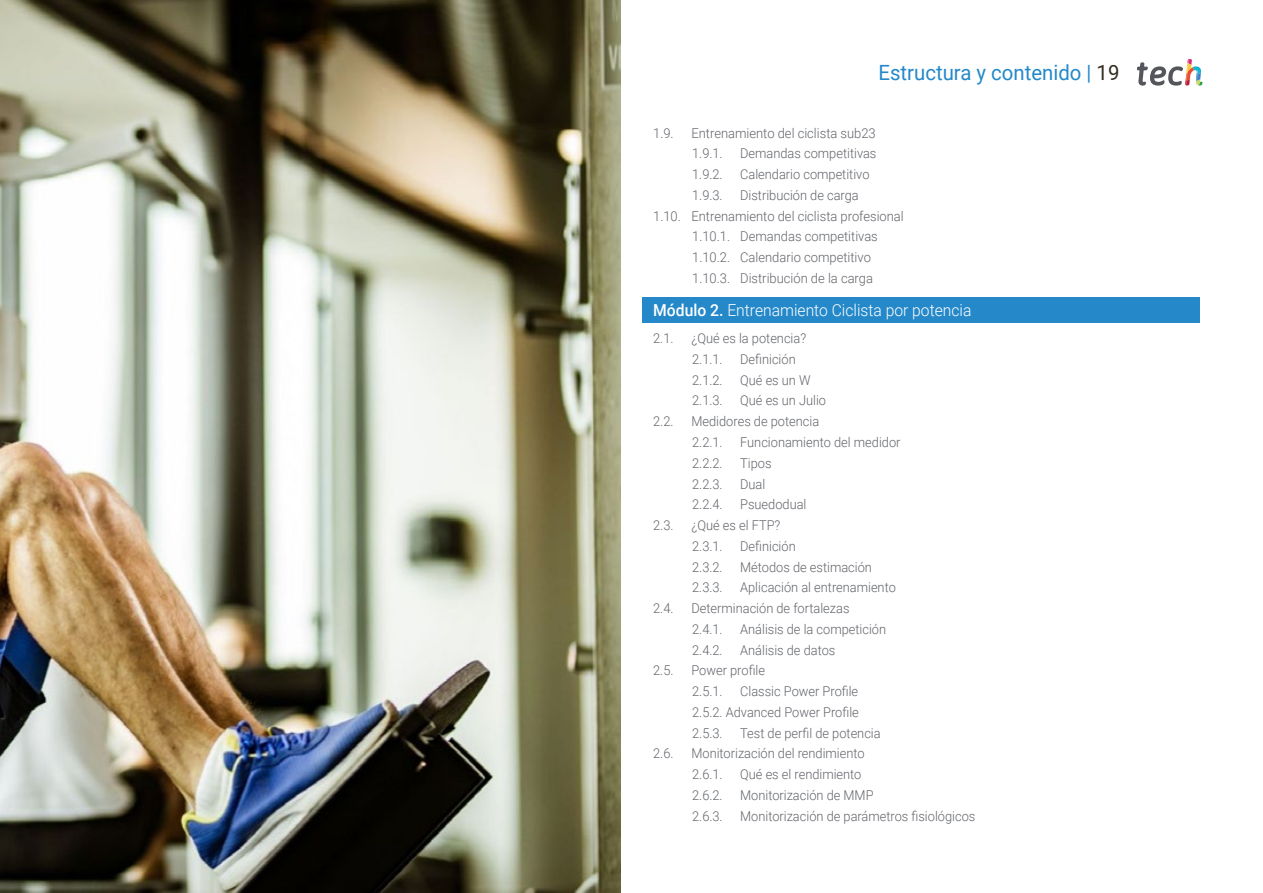
<style>
.page{position:relative;width:1263px;height:893px;background:#fff}
.page>*{position:absolute;margin:0;border:0;box-sizing:border-box;transform-origin:0 0}
.t1{font:21px "Roboto";color:#2488c9}
.t2{font:300 16.5px "Roboto";color:#fff;scale:.95 1}
.t3{font:300 13.5px/20.7px "Roboto";color:#61646a;scale:.95 1}
.t4{font:300 13.5px/20.7px "Roboto";color:#61646a;scale:.96 1}
.s1{color:#312e20}
.s2{font-weight:500}
</style>
<div class="page">
<div style="left:642px;top:297px;width:557px;height:25px;background:#2488c9"></div>
<img style="left:0;top:0;width:621px;height:893px">
<svg style="left:1137px;top:59px;width:65px;height:27px"></svg>
<h1 class="t1" style="left:878px;top:57px;width:242px">Estructura y contenido | <span class="s1">19</span></h1>
<p class="t4" style="left:653px;top:122px;width:23px">1.9.</p>
<p class="t4" style="left:691px;top:122px;width:194px">Entrenamiento del ciclista sub23<br>1.9.1.</p>
<p class="t3" style="left:740px;top:143px;width:145px">Demandas competitivas</p>
<p class="t3" style="left:692px;top:164px;width:34px">1.9.2.</p>
<p class="t3" style="left:740px;top:164px;width:138px">Calendario competitivo</p>
<p class="t3" style="left:692px;top:184px;width:34px">1.9.3.</p>
<p class="t3" style="left:740px;top:184px;width:126px">Distribución de carga</p>
<p class="t4" style="left:653px;top:205px;width:263px">1.10. Entrenamiento del ciclista profesional</p>
<p class="t4" style="left:692px;top:226px;width:195px">1.10.1. Demandas competitivas</p>
<p class="t4" style="left:692px;top:247px;width:188px">1.10.2. Calendario competitivo</p>
<p class="t4" style="left:692px;top:267px;width:190px">1.10.3. Distribución de la carga</p>
<p class="t2" style="left:653px;top:299px;width:336px"><span class="s2">Módulo 2.</span> Entrenamiento Ciclista por potencia</p>
<p class="t3" style="left:653px;top:328px;width:23px">2.1.</p>
<p class="t3" style="left:691px;top:328px;width:122px">¿Qué es la potencia?<br>2.1.1.</p>
<p class="t3" style="left:740px;top:348px;width:60px">Definición</p>
<p class="t3" style="left:692px;top:369px;width:34px">2.1.2.</p>
<p class="t3" style="left:740px;top:369px;width:76px">Qué es un W</p>
<p class="t3" style="left:692px;top:390px;width:34px">2.1.3.</p>
<p class="t3" style="left:740px;top:390px;width:92px">Qué es un Julio</p>
<p class="t3" style="left:653px;top:411px;width:23px">2.2.</p>
<p class="t3" style="left:691px;top:411px;width:136px">Medidores de potencia<br>2.2.1.</p>
<p class="t3" style="left:740px;top:431px;width:170px">Funcionamiento del medidor</p>
<p class="t3" style="left:692px;top:452px;width:34px">2.2.2.</p>
<p class="t3" style="left:740px;top:452px;width:34px">Tipos</p>
<p class="t3" style="left:692px;top:473px;width:34px">2.2.3.</p>
<p class="t3" style="left:740px;top:473px;width:28px">Dual</p>
<p class="t3" style="left:692px;top:494px;width:34px">2.2.4.</p>
<p class="t3" style="left:740px;top:494px;width:71px">Psuedodual</p>
<p class="t3" style="left:653px;top:514px;width:23px">2.3.</p>
<p class="t3" style="left:691px;top:514px;width:95px">¿Qué es el FTP?<br>2.3.1.</p>
<p class="t3" style="left:740px;top:535px;width:60px">Definición</p>
<p class="t3" style="left:692px;top:556px;width:34px">2.3.2.</p>
<p class="t3" style="left:740px;top:556px;width:140px">Métodos de estimación</p>
<p class="t3" style="left:692px;top:577px;width:34px">2.3.3.</p>
<p class="t3" style="left:740px;top:577px;width:165px">Aplicación al entrenamiento</p>
<p class="t3" style="left:653px;top:597px;width:23px">2.4.</p>
<p class="t3" style="left:691px;top:597px;width:168px">Determinación de fortalezas<br>2.4.1.</p>
<p class="t3" style="left:740px;top:618px;width:155px">Análisis de la competición</p>
<p class="t3" style="left:692px;top:639px;width:34px">2.4.2.</p>
<p class="t3" style="left:740px;top:639px;width:102px">Análisis de datos</p>
<p class="t3" style="left:653px;top:660px;width:23px">2.5.</p>
<p class="t3" style="left:691px;top:660px;width:79px">Power profile<br>2.5.1.</p>
<p class="t3" style="left:692px;top:680px;width:177px;text-align:justify;text-indent:48px">Classic Power Profile 2.5.2. Advanced Power Profile 2.5.3.</p>
<p class="t3" style="left:740px;top:722px;width:149px">Test de perfil de potencia</p>
<p class="t3" style="left:653px;top:743px;width:23px">2.6.</p>
<p class="t3" style="left:691px;top:743px;width:184px">Monitorización del rendimiento<br>2.6.1.</p>
<p class="t3" style="left:740px;top:763px;width:129px">Qué es el rendimiento</p>
<p class="t3" style="left:692px;top:784px;width:34px">2.6.2.</p>
<p class="t3" style="left:740px;top:784px;width:142px">Monitorización de MMP</p>
<p class="t3" style="left:692px;top:805px;width:34px">2.6.3.</p>
<p class="t3" style="left:740px;top:805px;width:249px">Monitorización de parámetros fisiológicos</p>
</div>
